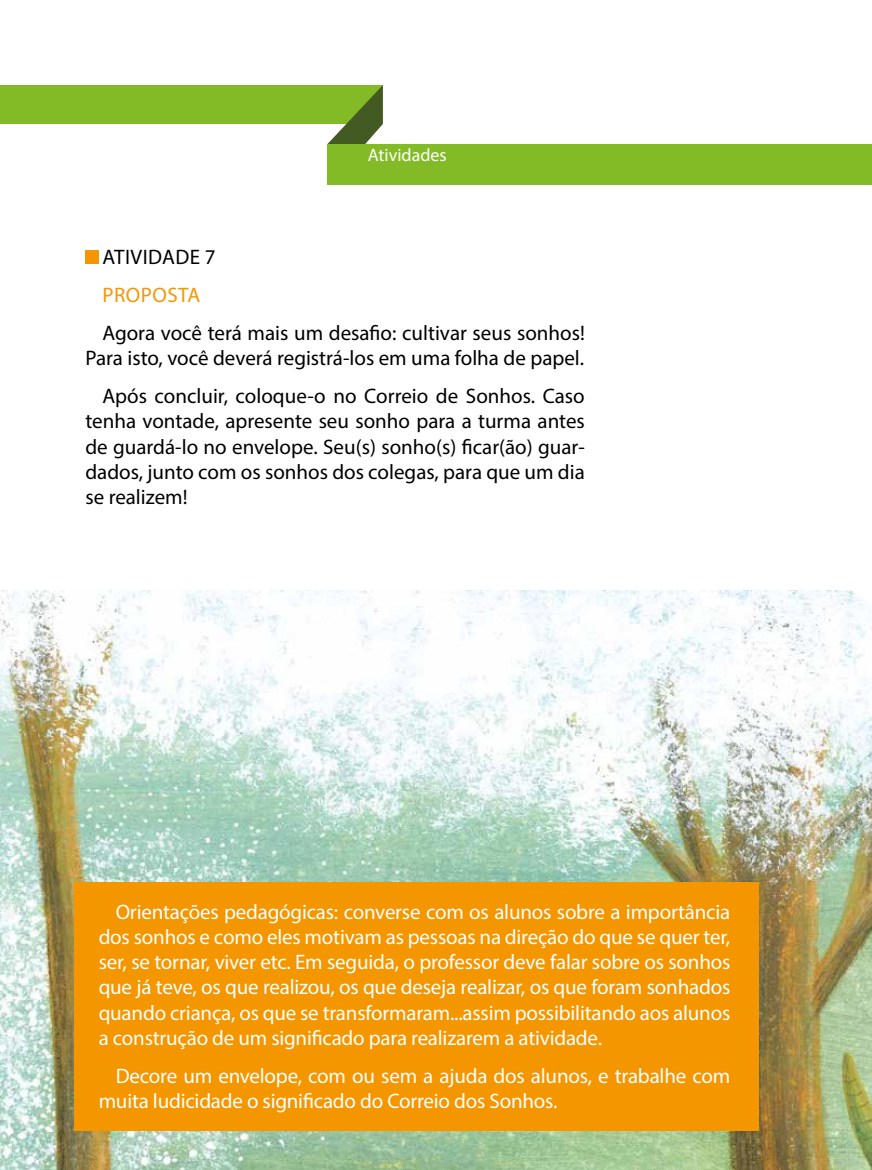
<style>
.page{position:relative;width:872px;height:1170px;background:#fff}
.page>*{position:absolute;margin:0;border:0;box-sizing:border-box;transform-origin:0 0}
.t1{font:21px/25.2px "Myriad Pro";letter-spacing:-.01em;color:#fff;text-align:justify}
.t2{font:21px/25.2px "Myriad Pro";color:#000;text-align:right}
.t3{font:21px "Myriad Pro";letter-spacing:.02em;color:#000}
.t4{font:21px "Myriad Pro";letter-spacing:.02em;color:#f49707}
.t5{font:18px "Myriad Pro";color:#fff}
</style>
<div class="page">
<img style="left:0;top:590px;width:872px;height:579px">
<div style="left:0;top:85px;width:383px;height:39px;background:#83bb26"></div>
<svg style="left:327px;top:85px;width:56px;height:59px"></svg>
<div style="left:327px;top:144px;width:545px;height:40px;background:#83bb26"></div>
<div style="left:85px;top:250px;width:13px;height:14px;background:#f49600"></div>
<div style="left:74px;top:881px;width:685px;height:249px;background:#f49600"></div>
<p class="t5" style="left:368px;top:144px;width:81px">Atividades</p>
<p class="t3" style="left:103px;top:244px;width:115px">ATIVIDADE 7</p>
<p class="t4" style="left:103px;top:282px;width:99px">PROPOSTA</p>
<p class="t2" style="left:85px;top:320px;width:501px">Agora você terá mais um desafio: cultivar seus sonhos!<br>Para isto, você deverá registrá-los em uma folha de papel.</p>
<p class="t2" style="left:85px;top:383px;width:501px;text-align:justify;text-indent:17px">Após concluir, coloque-o no Correio de Sonhos. Caso tenha vontade, apresente seu sonho para a turma antes de guardá-lo no envelope. Seu(s) sonho(s) ficar(ão) guar&shy;dados, junto com os sonhos dos colegas, para que um dia se realizem!</p>
<p class="t1" style="left:99px;top:898px;width:633px;text-indent:17px">Orientações pedagógicas: converse com os alunos sobre a importância dos sonhos e como eles motivam as pessoas na direção do que se quer ter, ser, se tornar, viver etc. Em seguida, o professor deve falar sobre os sonhos que já teve, os que realizou, os que deseja realizar, os que foram sonhados quando criança, os que se transformaram...assim possibilitando aos alunos a construção de um significado para realizarem a atividade.</p>
<p class="t1" style="left:99px;top:1062px;width:633px;text-indent:17px">Decore um envelope, com ou sem a ajuda dos alunos, e trabalhe com muita ludicidade o significado do Correio dos Sonhos.</p>
</div>
